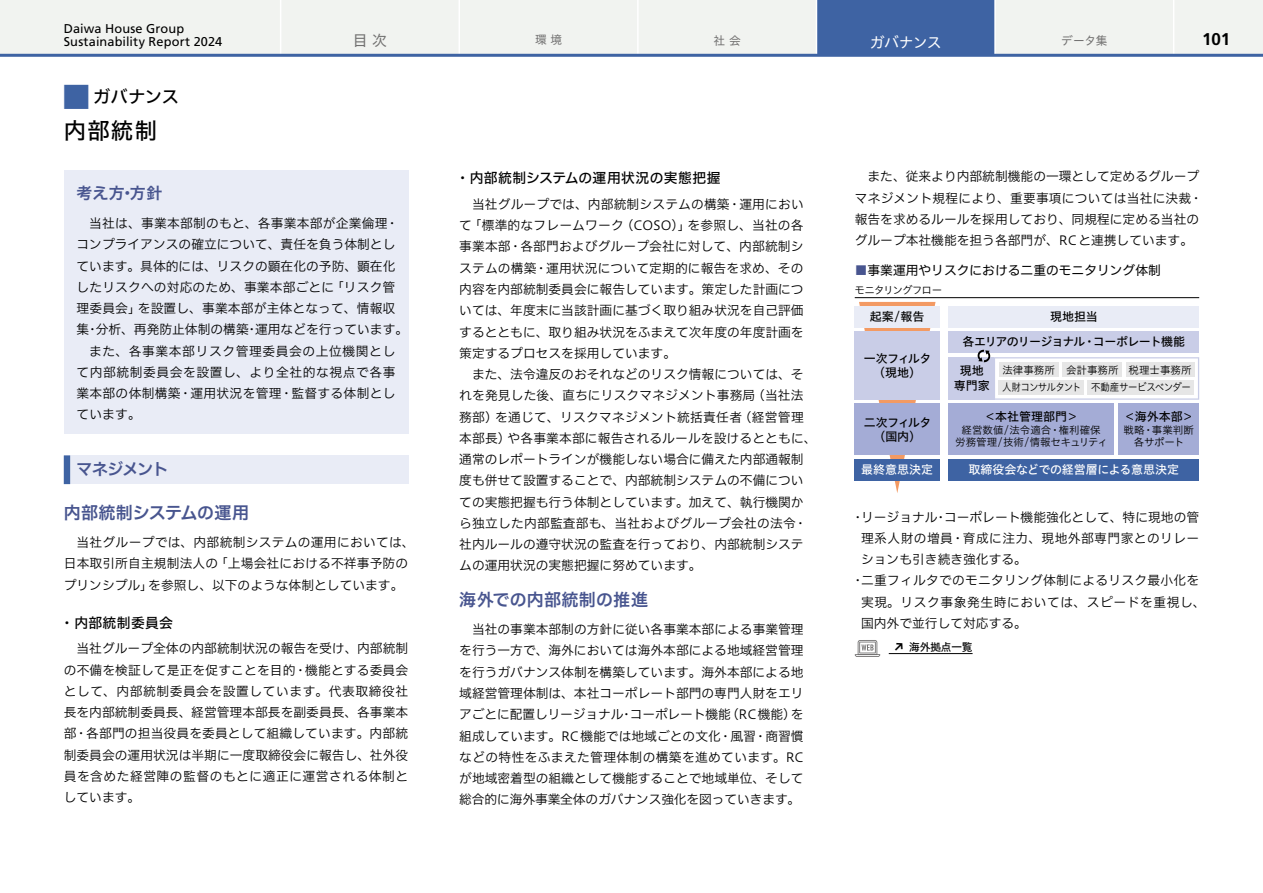
<style>
.page{position:relative;width:1263px;height:893px;background:#fff}
.page>*{position:absolute;margin:0;border:0;box-sizing:border-box;transform-origin:0 0}
.t1{font:22.35px "Hiragino UD Sans F Std N W5";color:#000}
.t2{font:16.95px "Hiragino UD Sans F Std N W6";letter-spacing:.015em;color:#48558f}
.t3{font:16.95px "Hiragino UD Sans F Std N W5";letter-spacing:.005em;color:#000}
.t4{font:700 16.95px "Frutiger LT Pro";color:#000}
.t5{font:15.9px "Hiragino UD Sans F Std N W6";letter-spacing:-.03em;color:#48558f}
.t6{font:14.85px "Hiragino UD Sans Std N W4";letter-spacing:-.045em;color:#fff}
.t7{font:14.85px "Hiragino UD Sans F Std N W4";color:#727171}
.t8{font:13.8px "Hiragino UD Sans F Std N W5";letter-spacing:.025em;color:#000}
.t9{font:12.75px/21.3px "Hiragino UD Sans F Std N W3";color:#000}
.t10{font:12.75px "Hiragino UD Sans F Std N W3";letter-spacing:.02em;color:#000}
.t11{font:12.75px "Hiragino UD Sans F Std N W3";letter-spacing:.045em;color:#000}
.t12{font:12.75px/12.8px "Frutiger LT Pro";letter-spacing:.01em;color:#000}
.t13{font:12.75px "Hiragino UD Sans F Std N W3";letter-spacing:.035em;color:#000}
.t14{font:12.75px "Hiragino UD Sans F Std N W4";color:#000}
.t15{font:12px/14.4px "Hiragino UD Sans Std N W5";letter-spacing:-.025em;color:#000;text-align:center}
.t16{font:12px "Hiragino UD Sans Std N W5";color:#fff}
.t17{font:12px/14.4px "Hiragino UD Sans Std N W5";letter-spacing:-.06em;color:#000;text-align:center}
.t18{font:12px "Hiragino UD Sans Std N W5";letter-spacing:-.07em;color:#000}
.t19{font:11.7px "Hiragino UD Sans Std N W4";color:#727171}
.t20{font:10.65px "Hiragino UD Sans F Std N W5";letter-spacing:-.01em;color:#000}
.t21{font:10.5px/12.6px "Hiragino UD Sans Std N W3";color:#000;text-align:center}
.t22{font:10.5px "Hiragino UD Sans Std N W3";letter-spacing:-.075em;color:#000}
.s1{font-family:"Hiragino UD Sans F Std N W6";font-size:31.95px;color:#3e63a3}
.s2{color:#48558f}
</style>
<div class="page">
<div style="left:0;top:0;width:1263px;height:55px;background:#f1f3f0"></div>
<div style="left:816px;top:0;width:179px;height:55px;background:#3e63a3"></div>
<hr style="left:280px;top:0;width:1px;height:55px;background:#fff">
<hr style="left:458px;top:0;width:2px;height:55px;background:#fff">
<hr style="left:816px;top:0;width:1px;height:55px;background:#fff">
<hr style="left:994px;top:0;width:2px;height:55px;background:#fff">
<hr style="left:1173px;top:0;width:1px;height:55px;background:#fff">
<hr style="left:637px;top:0;width:2px;height:55px;background:#fff">
<hr style="left:0;top:54px;width:1263px;height:3px;background:#3e63a3">
<div style="left:64px;top:170px;width:344px;height:263px;background:#e9ecf6"></div>
<hr style="left:889px;top:653px;width:83px;height:1px;background:#000">
<svg style="left:855px;top:640px;width:25px;height:17px"></svg>
<div style="left:64px;top:455px;width:344px;height:29px;background:#e9ecf6"></div>
<div style="left:64px;top:455px;width:6px;height:29px;background:#3e63a3"></div>
<svg style="left:859px;top:302px;width:76px;height:191px"></svg>
<hr style="left:855px;top:297px;width:344px;height:1px;background:#000">
<div style="left:855px;top:306px;width:85px;height:21px;background:#e9ecf6"></div>
<div style="left:948px;top:306px;width:251px;height:21px;background:#e9ecf6"></div>
<div style="left:855px;top:459px;width:85px;height:21px;background:#3e63a3"></div>
<div style="left:948px;top:459px;width:251px;height:21px;background:#3e63a3"></div>
<div style="left:855px;top:332px;width:85px;height:68px;background:#c9cde7"></div>
<div style="left:855px;top:404px;width:85px;height:51px;background:#a4acd6"></div>
<div style="left:948px;top:404px;width:166px;height:51px;background:#a4acd6"></div>
<div style="left:1118px;top:404px;width:81px;height:51px;background:#a4acd6"></div>
<div style="left:948px;top:332px;width:251px;height:21px;background:#c9cde7"></div>
<div style="left:948px;top:357px;width:47px;height:43px;background:#c9cde7"></div>
<svg style="left:977px;top:350px;width:222px;height:50px"></svg>
<p class="t12" style="left:64px;top:22px;width:160px">Daiwa House Group<br>Sustainability Report 2024</p>
<h2 class="t4" style="left:1202px;top:29px;width:30px">101</h2>
<p class="t7" style="left:353px;top:29px;width:36px">目 次</p>
<p class="t19" style="left:535px;top:30px;width:29px">環 境</p>
<p class="t19" style="left:714px;top:32px;width:29px">社 会</p>
<p class="t6" style="left:870px;top:31px;width:73px">ガバナンス</p>
<p class="t19" style="left:1061px;top:32px;width:48px">データ集</p>
<h2 class="t3" style="left:61px;top:84px;width:120px"><span class="s1">■</span> ガバナンス</h2>
<h1 class="t1" style="left:64px;top:113px;width:95px">内部統制</h1>
<p class="t5" style="left:77px;top:181px;width:87px">考え方・方針</p>
<p class="t10" style="left:89px;top:214px;width:311px">当社は、事業本部制のもと、各事業本部が企業倫理・</p>
<p class="t9" style="left:77px;top:233px;width:320px">コンプライアンスの確立について、責任を負う体制とし</p>
<p class="t9" style="left:77px;top:254px;width:320px">ています。具体的には、リスクの顕在化の予防、顕在化</p>
<p class="t9" style="left:77px;top:276px;width:320px">したリスクへの対応のため、事業本部ごとに「リスク管</p>
<p class="t9" style="left:77px;top:297px;width:320px">理委員会」を設置し、事業本部が主体となって、情報収</p>
<p class="t9" style="left:77px;top:318px;width:333px">集・分析、再発防止体制の構築・運用などを行っています。</p>
<p class="t11" style="left:89px;top:341px;width:308px">また、各事業本部リスク管理委員会の上位機関とし</p>
<p class="t11" style="left:77px;top:362px;width:320px">て内部統制委員会を設置し、より全社的な視点で各事</p>
<p class="t10" style="left:77px;top:384px;width:320px">業本部の体制構築・運用状況を管理・監督する体制とし</p>
<p class="t9" style="left:77px;top:403px;width:66px">ています。</p>
<p class="t5" style="left:77px;top:457px;width:93px">マネジメント</p>
<h2 class="t2" style="left:64px;top:499px;width:187px">内部統制システムの運用</h2>
<p class="t9" style="left:64px;top:531px;width:352px;text-indent:13px">当社グループでは、内部統制システムの運用においては、日本取引所自主規制法人の「上場会社における不祥事予防のプリンシプル」を参照し、以下のような体制としています。</p>
<p class="t8" style="left:60px;top:612px;width:114px">・ 内部統制委員会</p>
<p class="t9" style="left:64px;top:637px;width:346px;text-align:justify;text-indent:13px">当社グループ全体の内部統制状況の報告を受け、内部統制の不備を検証して是正を促すことを目的・機能とする委員会として、内部統制委員会を設置しています。代表取締役社長を内部統制委員長、経営管理本部長を副委員長、各事業本部・各部門の担当役員を委員として組織しています。内部統制委員会の運用状況は半期に一度取締役会に報告し、社外役員を含めた経営陣の監督のもとに適正に運営される体制としています。</p>
<p class="t8" style="left:456px;top:168px;width:266px">・ 内部統制システムの運用状況の実態把握</p>
<p class="t9" style="left:459px;top:193px;width:346px;text-align:justify;text-indent:13px">当社グループでは、内部統制システムの構築・運用において「標準的なフレームワーク（COSO）」を参照し、当社の各事業本部・各部門およびグループ会社に対して、内部統制システムの構築・運用状況について定期的に報告を求め、その内容を内部統制委員会に報告しています。策定した計画については、年度末に当該計画に基づく取り組み状況を自己評価するとともに、取り組み状況をふまえて次年度の年度計画を策定するプロセスを採用しています。</p>
<p class="t9" style="left:459px;top:363px;width:359px;text-indent:13px">また、法令違反のおそれなどのリスク情報については、それを発見した後、直ちにリスクマネジメント事務局（当社法務部）を通じて、リスクマネジメント統括責任者（経営管理本部長）や各事業本部に報告されるルールを設けるとともに、通常のレポートラインが機能しない場合に備えた内部通報制度も併せて設置することで、内部統制システムの不備についての実態把握も行う体制としています。加えて、執行機関から独立した内部監査部も、当社およびグループ会社の法令・社内ルールの遵守状況の監査を行っており、内部統制システムの運用状況の実態把握に努めています。</p>
<h2 class="t2" style="left:459px;top:587px;width:190px">海外での内部統制の推進</h2>
<p class="t9" style="left:459px;top:618px;width:346px;text-align:justify;text-indent:13px">当社の事業本部制の方針に従い各事業本部による事業管理を行う一方で、海外においては海外本部による地域経営管理を行うガバナンス体制を構築しています。海外本部による地域経営管理体制は、本社コーポレート部門の専門人財をエリアごとに配置しリージョナル・コーポレート機能（RC機能）を組成しています。RC機能では地域ごとの文化・風習・商習慣などの特性をふまえた管理体制の構築を進めています。RCが地域密着型の組織として機能することで地域単位、そして総合的に海外事業全体のガバナンス強化を図っていきます。</p>
<p class="t9" style="left:855px;top:165px;width:349px;text-indent:13px">また、従来より内部統制機能の一環として定めるグループマネジメント規程により、重要事項については当社に決裁・報告を求めるルールを採用しており、同規程に定める当社のグループ本社機能を担う各部門が、RCと連携しています。</p>
<p class="t14" style="left:855px;top:260px;width:308px"><span class="s2">■</span>事業運用やリスクにおける二重のモニタリング体制</p>
<p class="t22" style="left:854px;top:282px;width:89px">モニタリングフロー</p>
<p class="t15" style="left:870px;top:308px;width:56px">起案/報告</p>
<p class="t15" style="left:1050px;top:308px;width:49px">現地担当</p>
<p class="t17" style="left:864px;top:350px;width:69px">一次フィルタ（現地）</p>
<p class="t17" style="left:864px;top:414px;width:69px">二次フィルタ（国内）</p>
<p class="t18" style="left:962px;top:333px;width:224px">各エリアのリージョナル・コーポレート機能</p>
<p class="t15" style="left:954px;top:363px;width:37px">現地専門家</p>
<p class="t21" style="left:1002px;top:361px;width:191px;line-height:17.4px;text-align:left">法律事務所 会計事務所 税理士事務所人財コンサルタント 不動産サービスベンダー</p>
<p class="t15" style="left:984px;top:409px;width:96px">＜本社管理部門＞</p>
<p class="t21" style="left:955px;top:423px;width:154px">経営数値/法令適合・権利確保<br>労務管理/技術/情報セキュリティ</p>
<p class="t15" style="left:1124px;top:409px;width:72px">＜海外本部＞</p>
<p class="t21" style="left:1123px;top:423px;width:72px">戦略・事業判断各サポート</p>
<p class="t16" style="left:861px;top:460px;width:73px">最終意思決定</p>
<p class="t16" style="left:968px;top:460px;width:212px">取締役会などでの経営層による意思決定</p>
<p class="t9" style="left:851px;top:505px;width:349px">・リージョナル・コーポレート機能強化として、特に現地の管</p>
<p class="t13" style="left:861px;top:528px;width:340px">理系人財の増員・育成に注力、現地外部専門家とのリレー</p>
<p class="t9" style="left:861px;top:548px;width:167px">ションも引き続き強化する。</p>
<p class="t10" style="left:851px;top:571px;width:349px">・二重フィルタでのモニタリング体制によるリスク最小化を</p>
<p class="t11" style="left:861px;top:592px;width:346px">実現。リスク事象発生時においては、スピードを重視し、</p>
<p class="t9" style="left:861px;top:612px;width:167px">国内外で並行して対応する。</p>
<p class="t20" style="left:909px;top:639px;width:65px">海外拠点一覧</p>
</div>
